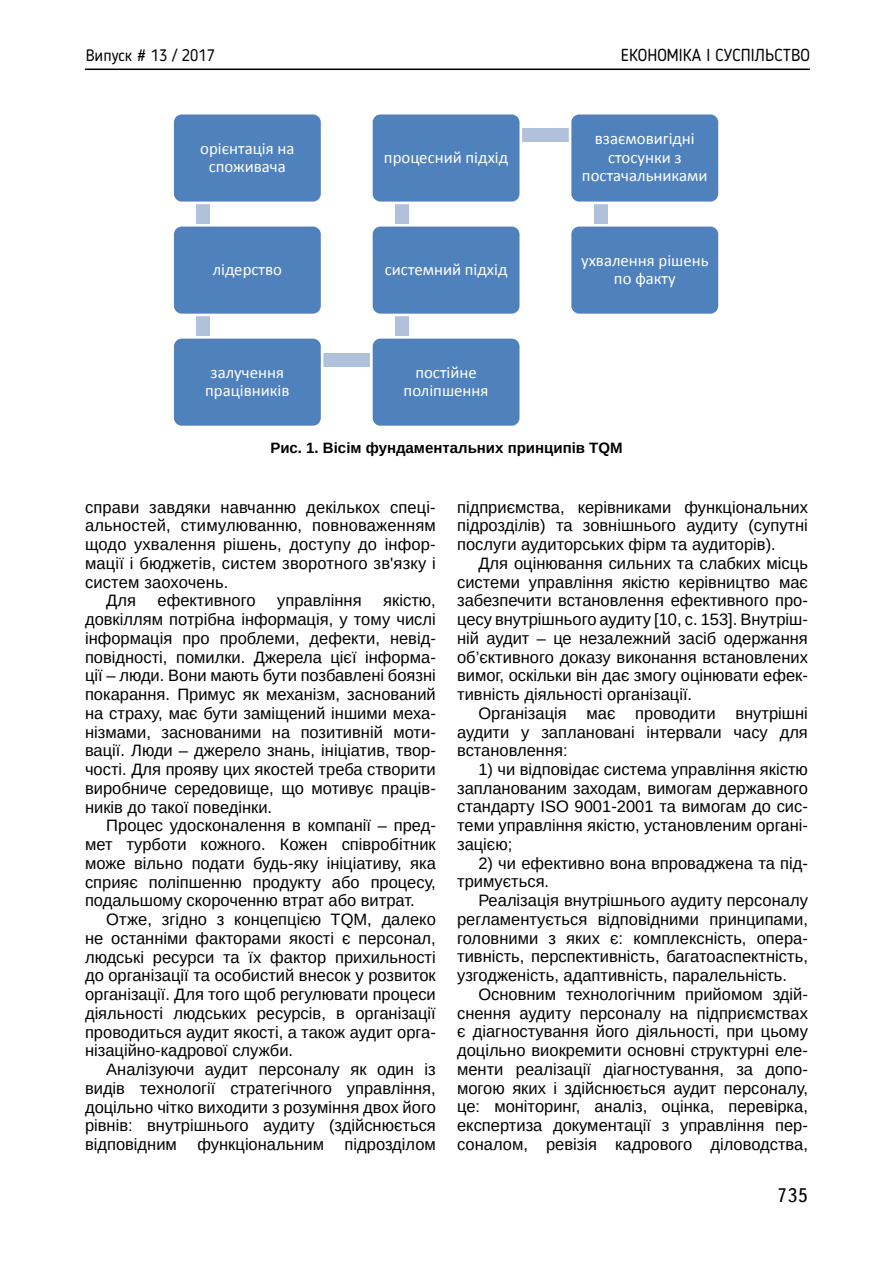
<style>
.page{position:relative;width:893px;height:1263px;background:#fff}
.page>*{position:absolute;margin:0;border:0;box-sizing:border-box;transform-origin:0 0}
.t1{font:19.5px "Ukrainian Text";color:#000}
.t2{font:17.25px "Blogger Sans";color:#000}
.t3{font:16.8px/18.5px "Calibri";color:#fff;text-align:center}
.t4{font:16.5px/18.8px "Arimo";color:#000;text-align:justify}
.t5{font:16.5px "Blogger Sans";color:#000}
.t6{font:700 15px "Arimo";color:#000}
</style>
<div class="page">
<hr style="left:85px;top:69px;width:725px;height:1px;background:#000">
<div style="left:196px;top:136px;width:14px;height:111px;background:#b2c1db"></div>
<div style="left:171px;top:112px;width:152px;height:92px;background:#4f81bd;border:3px solid #fff;border-radius:9px"></div>
<div style="left:196px;top:248px;width:14px;height:111px;background:#b2c1db"></div>
<div style="left:171px;top:224px;width:152px;height:92px;background:#4f81bd;border:3px solid #fff;border-radius:9px"></div>
<div style="left:204px;top:353px;width:197px;height:13px;background:#b2c1db"></div>
<div style="left:171px;top:336px;width:152px;height:92px;background:#4f81bd;border:3px solid #fff;border-radius:9px"></div>
<div style="left:395px;top:248px;width:13px;height:111px;background:#b2c1db"></div>
<div style="left:370px;top:336px;width:152px;height:92px;background:#4f81bd;border:3px solid #fff;border-radius:9px"></div>
<div style="left:395px;top:136px;width:13px;height:111px;background:#b2c1db"></div>
<div style="left:370px;top:224px;width:152px;height:92px;background:#4f81bd;border:3px solid #fff;border-radius:9px"></div>
<div style="left:402px;top:129px;width:198px;height:13px;background:#b2c1db"></div>
<div style="left:370px;top:112px;width:152px;height:92px;background:#4f81bd;border:3px solid #fff;border-radius:9px"></div>
<div style="left:594px;top:136px;width:13px;height:111px;background:#b2c1db"></div>
<div style="left:569px;top:112px;width:152px;height:92px;background:#4f81bd;border:3px solid #fff;border-radius:9px"></div>
<div style="left:569px;top:224px;width:152px;height:92px;background:#4f81bd;border:3px solid #fff;border-radius:9px"></div>
<p class="t5" style="left:86px;top:45px;width:131px">Випуск # 13 / 2017</p>
<p class="t2" style="left:621px;top:45px;width:190px">ЕКОНОМІКА І СУСПІЛЬСТВО</p>
<p class="t3" style="left:200px;top:139px;width:96px">орієнтація на споживача</p>
<p class="t3" style="left:213px;top:260px;width:71px">лідерство</p>
<p class="t3" style="left:384px;top:148px;width:126px">процесний підхід</p>
<p class="t3" style="left:385px;top:260px;width:124px">системний підхід</p>
<p class="t3" style="left:205px;top:363px;width:86px">залучення працівників</p>
<p class="t3" style="left:404px;top:363px;width:86px">постійне поліпшення</p>
<p class="t3" style="left:582px;top:130px;width:127px">взаємовигідні стосунки з постачальниками</p>
<p class="t3" style="left:581px;top:251px;width:129px">ухвалення рішень по факту</p>
<p class="t6" style="left:270px;top:438px;width:354px">Рис. 1. Вісім фундаментальних принципів TQM</p>
<p class="t4" style="left:85px;top:498px;width:352px">справи завдяки навчанню декількох спеці-</p>
<p class="t4" style="left:85px;top:516px;width:352px">альностей, стимулюванню, повноваженням</p>
<p class="t4" style="left:85px;top:535px;width:352px">щодо ухвалення рішень, доступу до інфор-</p>
<p class="t4" style="left:85px;top:554px;width:352px">мації і бюджетів, систем зворотного зв'язку і</p>
<p class="t4" style="left:85px;top:573px;width:145px">систем заохочень.</p>
<p class="t4" style="left:106px;top:591px;width:31px">Для</p>
<p class="t4" style="left:158px;top:591px;width:99px">ефективного</p>
<p class="t4" style="left:277px;top:591px;width:86px">управління</p>
<p class="t4" style="left:85px;top:591px;width:352px;text-indent:298px">якістю, довкіллям потрібна інформація, у тому числі інформація про проблеми, дефекти, невід&shy;повідності, помилки. Джерела цієї інформа&shy;ції – люди. Вони мають бути позбавлені боязні покарання. Примус як механізм, заснований на страху, має бути заміщений іншими меха&shy;нізмами, заснованими на позитивній моти&shy;вації. Люди – джерело знань, ініціатив, твор&shy;чості. Для прояву цих якостей треба створити виробниче середовище, що мотивує праців&shy;ників до такої поведінки.</p>
<p class="t4" style="left:85px;top:816px;width:352px;text-indent:21px">Процес удосконалення в компанії – пред&shy;мет турботи кожного. Кожен співробітник може вільно подати будь-яку ініціативу, яка сприяє поліпшенню продукту або процесу, подальшому скороченню втрат або витрат.</p>
<p class="t4" style="left:85px;top:910px;width:352px;text-indent:21px">Отже, згідно з концепцією TQM, далеко не останніми факторами якості є персонал, людські ресурси та їх фактор прихильності до організації та особистий внесок у розвиток організації. Для того щоб регулювати процеси діяльності людських ресурсів, в організації проводиться аудит якості, а також аудит орга&shy;нізаційно-кадрової служби.</p>
<p class="t4" style="left:85px;top:1060px;width:352px;text-indent:21px">Аналізуючи аудит персоналу як один із видів технології стратегічного управління, доцільно чітко виходити з розуміння двох його рівнів: внутрішнього аудиту (здійснюється відповідним функціональним підрозділом</p>
<p class="t4" style="left:457px;top:498px;width:352px">підприємства, керівниками функціональних підрозділів) та зовнішнього аудиту (супутні послуги аудиторських фірм та аудиторів).</p>
<p class="t4" style="left:457px;top:554px;width:352px;text-indent:21px">Для оцінювання сильних та слабких місць системи управління якістю керівництво має забезпечити встановлення ефективного про&shy;цесу внутрішнього аудиту [10, с. 153]. Внутріш&shy;ній аудит – це незалежний засіб одержання об’єктивного доказу виконання встановлених вимог, оскільки він дає змогу оцінювати ефек&shy;тивність діяльності організації.</p>
<p class="t4" style="left:457px;top:704px;width:352px;text-indent:21px">Організація має проводити внутрішні аудити у заплановані інтервали часу для встановлення:</p>
<p class="t4" style="left:457px;top:760px;width:352px;text-indent:21px">1) чи відповідає система управління якістю запланованим заходам, вимогам державного стандарту ISO 9001-2001 та вимогам до сис&shy;теми управління якістю, установленим органі&shy;зацією;</p>
<p class="t4" style="left:457px;top:854px;width:352px;text-indent:21px">2) чи ефективно вона впроваджена та під&shy;тримується.</p>
<p class="t4" style="left:457px;top:891px;width:352px;text-indent:21px">Реалізація внутрішнього аудиту персоналу регламентується відповідними принципами, головними з яких є: комплексність, опера&shy;тивність, перспективність, багатоаспектність, узгодженість, адаптивність, паралельність.</p>
<p class="t4" style="left:457px;top:985px;width:352px;text-indent:21px">Основним технологічним прийомом здій&shy;снення аудиту персоналу на підприємствах є діагностування його діяльності, при цьому доцільно виокремити основні структурні еле&shy;менти реалізації діагностування, за допо&shy;могою яких і здійснюється аудит персоналу, це: моніторинг, аналіз, оцінка, перевірка, експертиза документації з управління пер&shy;соналом, ревізія кадрового діловодства,</p>
<p class="t1" style="left:777px;top:1185px;width:32px">735</p>
</div>
